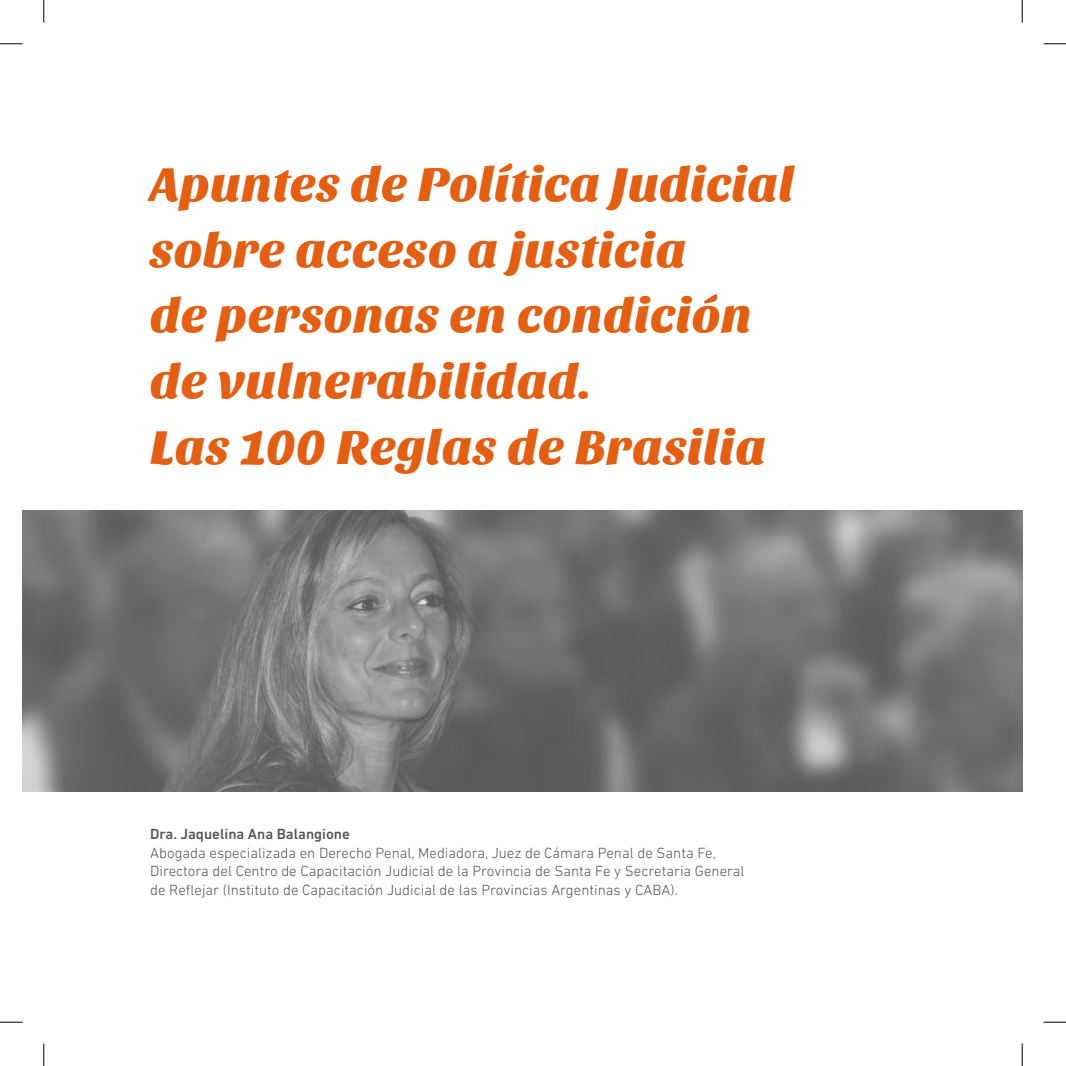
<style>
.page{position:relative;width:1066px;height:1066px;background:#fff}
.page>*{position:absolute;margin:0;border:0;box-sizing:border-box;transform-origin:0 0}
.t1{font:49.5px "Sansita One";color:#e25f14}
.t2{font:300 15px "DIN Next LT Pro";color:#54555a}
.t3{font:500 15px "DIN Next LT Pro";color:#54555a}
</style>
<div class="page">
<img style="left:22px;top:510px;width:1000px;height:282px">
<svg style="left:0;top:44px;width:22px;height:1px"></svg>
<svg style="left:1043px;top:44px;width:22px;height:1px"></svg>
<svg style="left:0;top:1021px;width:22px;height:1px"></svg>
<svg style="left:1043px;top:1021px;width:22px;height:1px"></svg>
<svg style="left:44px;top:0;width:1px;height:23px"></svg>
<svg style="left:44px;top:1043px;width:1px;height:22px"></svg>
<svg style="left:1021px;top:0;width:1px;height:23px"></svg>
<svg style="left:1021px;top:1043px;width:1px;height:22px"></svg>
<p class="t1" style="left:150px;top:156px;width:646px">Apuntes de Política Judicial</p>
<p class="t1" style="left:150px;top:222px;width:538px">sobre acceso a justicia</p>
<p class="t1" style="left:150px;top:287px;width:604px">de personas en condición</p>
<p class="t1" style="left:150px;top:353px;width:443px">de vulnerabilidad.</p>
<p class="t1" style="left:150px;top:419px;width:618px">Las 100 Reglas de Brasilia</p>
<p class="t3" style="left:150px;top:825px;width:201px">Dra. Jaquelina Ana Balangione</p>
<p class="t2" style="left:150px;top:843px;width:567px">Abogada especializada en Derecho Penal, Mediadora, Juez de Cámara Penal de Santa Fe,</p>
<p class="t2" style="left:150px;top:862px;width:596px">Directora del Centro de Capacitación Judicial de la Provincia de Santa Fe y Secretaria General</p>
<p class="t2" style="left:150px;top:881px;width:529px">de Reflejar (Instituto de Capacitación Judicial de las Provincias Argentinas y CABA).</p>
</div>
